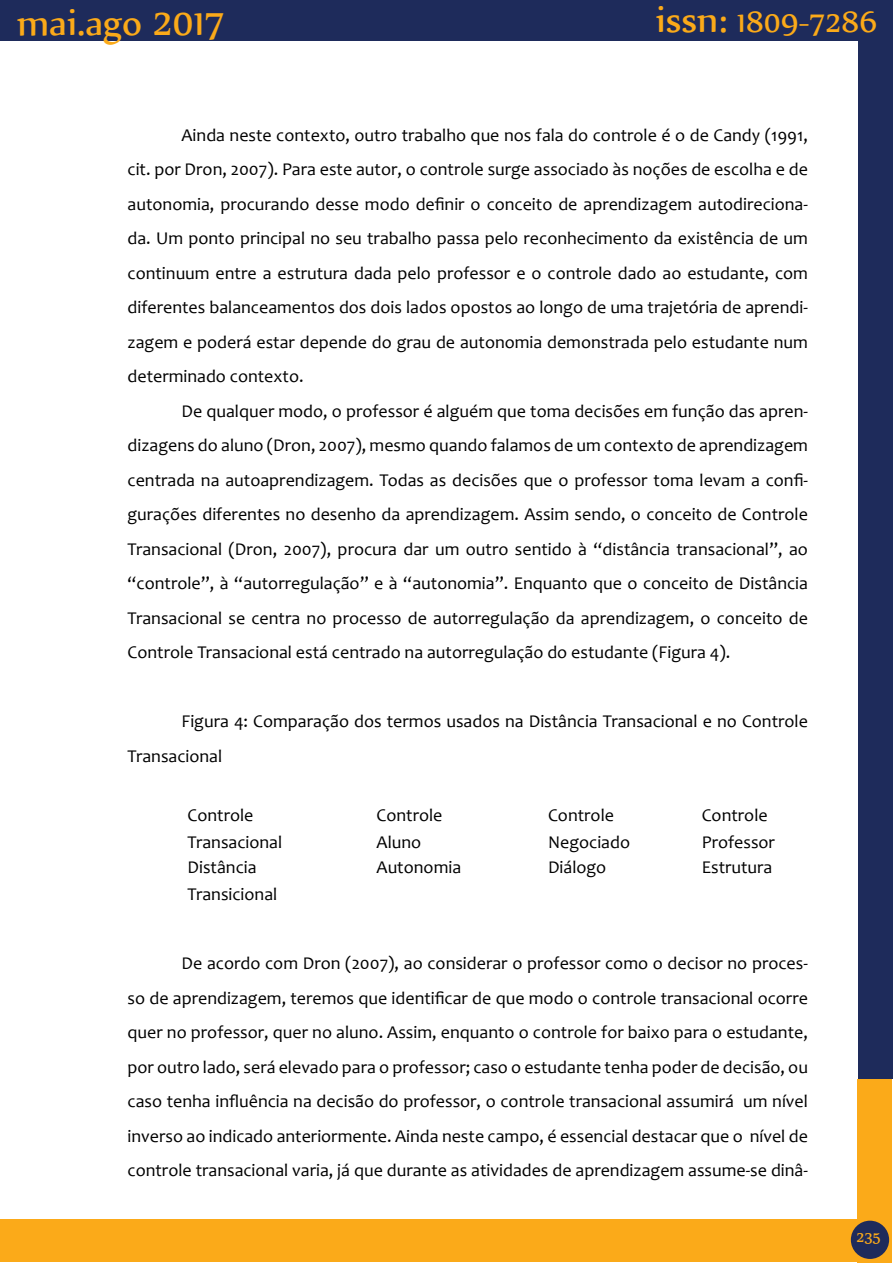
<style>
.page{position:relative;width:893px;height:1263px;background:#fff}
.page>*{position:absolute;margin:0;border:0;box-sizing:border-box;transform-origin:0 0}
.t1{font:45px "Nyala";color:#fbaa19}
.t2{font:36px "Nyala";color:#fbaa19}
.t3{font:18px/34.5px "Candara";color:#000}
.t4{font:18px "Nyala";color:#fbaa19}
.s1{font-size:45px}
</style>
<div class="page">
<div style="left:858px;top:0;width:34px;height:1079px;background:#1e2b5b"></div>
<div style="left:0;top:0;width:890px;height:41px;background:#1e2b5b"></div>
<div style="left:857px;top:1079px;width:34px;height:184px;background:#fbaa19"></div>
<div style="left:0;top:1219px;width:860px;height:43px;background:#fbaa19"></div>
<div style="left:851px;top:1221px;width:38px;height:38px;background:#1e2b5b;border-radius:50%"></div>
<h1 class="t1" style="left:17px;top:-6px;width:210px">mai.ago 2017</h1>
<h2 class="t2" style="left:656px;top:0;width:223px"><span class="s1">issn:</span> 1809-7286</h2>
<p class="t3" style="left:128px;top:117px;width:682px;text-align:justify;text-indent:54px">Ainda neste contexto, outro trabalho que nos fala do controle é o de Candy (1991, cit. por Dron, 2007). Para este autor, o controle surge associado às noções de escolha e de autonomia, procurando desse modo definir o conceito de aprendizagem autodireciona&shy;da. Um ponto principal no seu trabalho passa pelo reconhecimento da existência de um continuum entre a estrutura dada pelo professor e o controle dado ao estudante, com diferentes balanceamentos dos dois lados opostos ao longo de uma trajetória de aprendi&shy;zagem e poderá estar depende do grau de autonomia demonstrada pelo estudante num determinado contexto.</p>
<p class="t3" style="left:128px;top:393px;width:682px;text-align:justify;text-indent:54px">De qualquer modo, o professor é alguém que toma decisões em função das apren&shy;dizagens do aluno (Dron, 2007), mesmo quando falamos de um contexto de aprendizagem centrada na autoaprendizagem. Todas as decisões que o professor toma levam a confi&shy;gurações diferentes no desenho da aprendizagem. Assim sendo, o conceito de Controle Transacional (Dron, 2007), procura dar um outro sentido à “distância transacional”, ao “controle”, à “autorregulação” e à “autonomia”. Enquanto que o conceito de Distância Transacional se centra no processo de autorregulação da aprendizagem, o conceito de Controle Transacional está centrado na autorregulação do estudante (Figura 4).</p>
<p class="t3" style="left:128px;top:704px;width:682px;text-indent:54px">Figura 4: Comparação dos termos usados na Distância Transacional e no Controle<br>Transacional</p>
<p class="t3" style="left:188px;top:802px;width:96px;line-height:27px">Controle<br>Transacional</p>
<p class="t3" style="left:377px;top:802px;width:67px;line-height:27px">Controle<br>Aluno</p>
<p class="t3" style="left:548px;top:802px;width:84px;line-height:27px">Controle<br>Negociado</p>
<p class="t3" style="left:702px;top:802px;width:75px;line-height:27px">Controle<br>Professor</p>
<p class="t3" style="left:188px;top:854px;width:91px;line-height:27px">Distância<br>Transicional</p>
<p class="t3" style="left:377px;top:850px;width:86px">Autonomia</p>
<p class="t3" style="left:548px;top:850px;width:60px">Diálogo</p>
<p class="t3" style="left:702px;top:850px;width:72px">Estrutura</p>
<p class="t3" style="left:128px;top:946px;width:682px;text-align:justify;text-indent:54px">De acordo com Dron (2007), ao considerar o professor como o decisor no proces&shy;so de aprendizagem, teremos que identificar de que modo o controle transacional ocorre quer no professor, quer no aluno. Assim, enquanto o controle for baixo para o estudante, por outro lado, será elevado para o professor; caso o estudante tenha poder de decisão, ou caso tenha influência na decisão do professor, o controle transacional assumirá um nível inverso ao indicado anteriormente. Ainda neste campo, é essencial destacar que o nível de controle transacional varia, já que durante as atividades de aprendizagem assume-se dinâ-</p>
<p class="t4" style="left:856px;top:1226px;width:26px">235</p>
</div>
